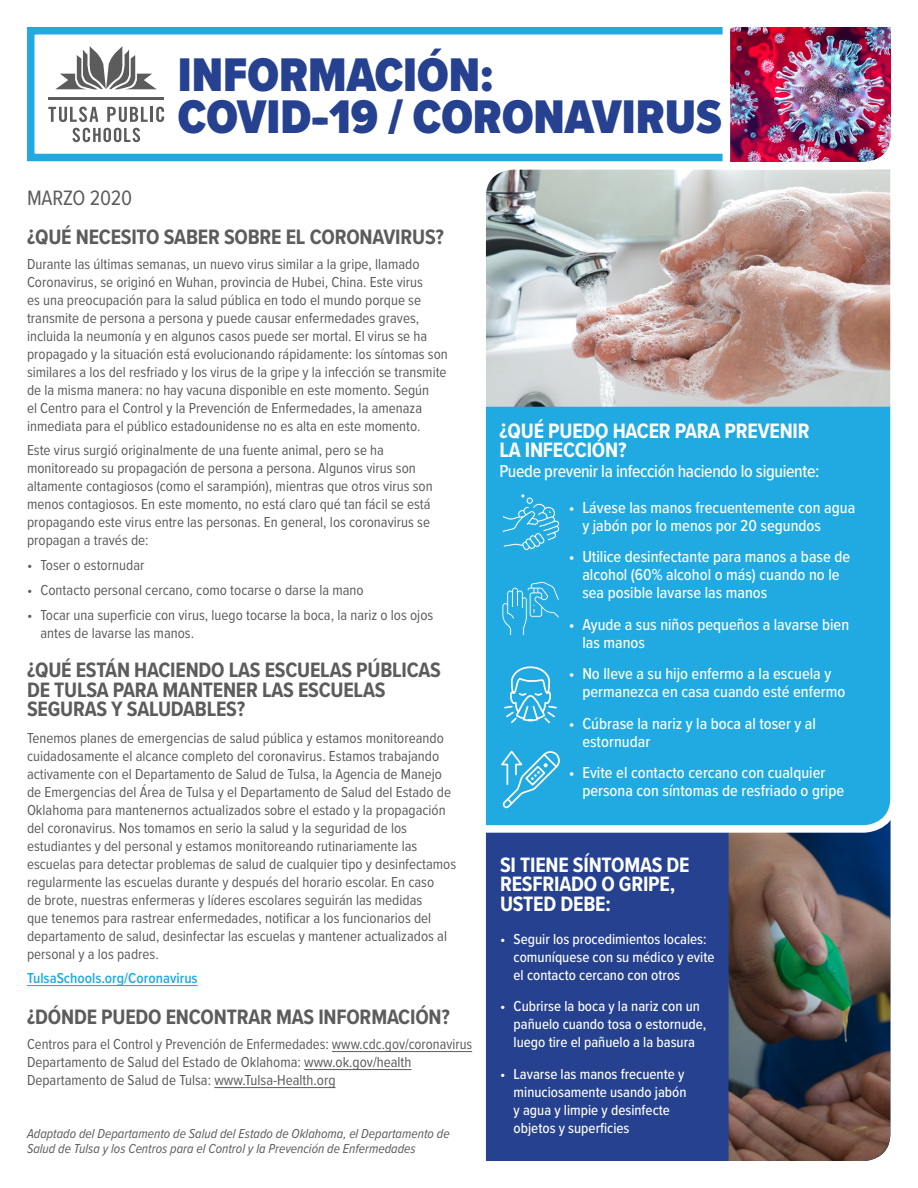
<style>
.page{position:relative;width:918px;height:1188px;background:#fff}
.page>*{position:absolute;margin:0;border:0;box-sizing:border-box;transform-origin:0 0}
.t1{font:900 48.9px "Proxima Nova Cond";color:#25418f}
.Subhead_14_4pt_Grey{font:700 21.6px/19.5px "Proxima Nova Cond";letter-spacing:-.01em;color:#5c5c5c}
.Subhead_14_4pt_Grey-2{font:700 21.6px/19.5px "Proxima Nova Cond";letter-spacing:-.01em;color:#fff}
.Subhead_14_4pt_Grey-3{font:21.6px "Proxima Nova Cond";letter-spacing:-.01em;color:#5c5c5c}
.Text{font:500 18px "Proxima Nova Cond";letter-spacing:-.02em;color:#fff}
.t2{font:500 16.5px/18px "Proxima Nova Cond";color:#fff}
.Text-2{font:15px/18px "Proxima Nova Cond";color:#5c5c5c}
.t3{font:500 15px/18px "Proxima Nova Cond";color:#fff}
.Text-3{font:600 15px "Proxima Nova Cond";color:#21aae1}
.Text-4{font:italic 13.5px/15px "Proxima Nova Cond";color:#5c5c5c}
</style>
<div class="page">
<div style="left:486px;top:836px;width:243px;height:325px;background:#25418f"></div>
<img style="left:729px;top:836px;width:161px;height:325px">
<div style="left:485px;top:394px;width:406px;height:442px;background:#21aae1"></div>
<img style="left:486px;top:170px;width:404px;height:237px">
<svg style="left:48px;top:107px;width:50px;height:15px"></svg>
<svg style="left:107px;top:107px;width:57px;height:15px"></svg>
<hr style="left:48px;top:97px;width:116px;height:2px;background:#5c5c5c">
<svg style="left:72px;top:128px;width:68px;height:14px"></svg>
<svg style="left:56px;top:46px;width:100px;height:43px"></svg>
<div style="left:27px;top:27px;width:764px;height:134px;border:8px solid #21aae1"></div>
<img style="left:719px;top:27px;width:172px;height:146px">
<hr style="left:27px;top:985px;width:171px;height:1px;background:#21aae1">
<svg style="left:501px;top:493px;width:59px;height:58px;background:#3bb3e4"></svg>
<svg style="left:502px;top:581px;width:58px;height:55px;background:#37b2e3"></svg>
<svg style="left:503px;top:666px;width:55px;height:65px;background:#45b8e5"></svg>
<svg style="left:498px;top:749px;width:63px;height:61px;background:#41b6e5"></svg>
<hr style="left:332px;top:1051px;width:140px;height:1px;background:#5c5c5c">
<hr style="left:304px;top:1069px;width:108px;height:1px;background:#5c5c5c">
<hr style="left:214px;top:1087px;width:122px;height:1px;background:#5c5c5c">
<p class="t1" style="left:178px;top:39px;width:317px">INFORMACIÓN:</p>
<p class="t1" style="left:178px;top:81px;width:545px">COVID--19 / CORONAVIRUS</p>
<p class="Subhead_14_4pt_Grey-3" style="left:27px;top:182px;width:107px">MARZO 2020</p>
<p class="Subhead_14_4pt_Grey" style="left:27px;top:226px;width:419px">¿QUÉ NECESITO SABER SOBRE EL CORONAVIRUS?</p>
<p class="Text-2" style="left:27px;top:254px;width:422px">Durante las últimas semanas, un nuevo virus similar a la gripe, llamado Coronavirus, se originó en Wuhan, provincia de Hubei, China. Este virus<br>es una preocupación para la salud pública en todo el mundo porque se transmite de persona a persona y puede causar enfermedades graves, incluida la neumonía y en algunos casos puede ser mortal. El virus se ha propagado y la situación está evolucionando rápidamente: los síntomas son similares a los del resfriado y los virus de la gripe y la infección se transmite de la misma manera: no hay vacuna disponible en este momento. Según<br>el Centro para el Control y la Prevención de Enfermedades, la amenaza inmediata para el público estadounidense no es alta en este momento.</p>
<p class="Text-2" style="left:27px;top:441px;width:407px">Este virus surgió originalmente de una fuente animal, pero se ha monitoreado su propagación de persona a persona. Algunos virus son altamente contagiosos (como el sarampión), mientras que otros virus son menos contagiosos. En este momento, no está claro qué tan fácil se está propagando este virus entre las personas. En general, los coronavirus se propagan a través de:</p>
<p class="Text-2" style="left:27px;top:556px;width:119px">• Toser o estornudar</p>
<p class="Text-2" style="left:27px;top:580px;width:338px">• Contacto personal cercano, como tocarse o darse la mano</p>
<p class="Text-2" style="left:40px;top:605px;width:394px;text-indent:-14px">• Tocar una superficie con virus, luego tocarse la boca, la nariz o los ojos antes de lavarse las manos.</p>
<p class="Subhead_14_4pt_Grey" style="left:27px;top:660px;width:416px">¿QUÉ ESTÁN HACIENDO LAS ESCUELAS PÚBLICAS<br>DE TULSA PARA MANTENER LAS ESCUELAS<br>SEGURAS Y SALUDABLES?</p>
<p class="Text-2" style="left:27px;top:728px;width:431px">Tenemos planes de emergencias de salud pública y estamos monitoreando cuidadosamente el alcance completo del coronavirus. Estamos trabajando activamente con el Departamento de Salud de Tulsa, la Agencia de Manejo de Emergencias del Área de Tulsa y el Departamento de Salud del Estado de Oklahoma para mantenernos actualizados sobre el estado y la propagación del coronavirus. Nos tomamos en serio la salud y la seguridad de los estudiantes y del personal y estamos monitoreando rutinariamente las escuelas para detectar problemas de salud de cualquier tipo y desinfectamos regularmente las escuelas durante y después del horario escolar. En caso<br>de brote, nuestras enfermeras y líderes escolares seguirán las medidas<br>que tenemos para rastrear enfermedades, notificar a los funcionarios del departamento de salud, desinfectar las escuelas y mantener actualizados al personal y a los padres.</p>
<p class="Text-3" style="left:27px;top:967px;width:172px">TulsaSchools.org/Coronavirus</p>
<p class="Subhead_14_4pt_Grey" style="left:27px;top:1007px;width:424px">¿DÓNDE PUEDO ENCONTRAR MAS INFORMACIÓN?</p>
<p class="Text-2" style="left:27px;top:1035px;width:447px">Centros para el Control y Prevención de Enfermedades: www.cdc.gov/coronavirus</p>
<p class="Text-2" style="left:27px;top:1053px;width:386px">Departamento de Salud del Estado de Oklahoma: www.ok.gov/health</p>
<p class="Text-2" style="left:27px;top:1071px;width:310px">Departamento de Salud de Tulsa: www.Tulsa-Health.org</p>
<p class="Text-4" style="left:27px;top:1126px;width:424px">Adaptado del Departamento de Salud del Estado de Oklahoma, el Departamento de<br>Salud de Tulsa y los Centros para el Control y la Prevención de Enfermedades</p>
<p class="Subhead_14_4pt_Grey-2" style="left:499px;top:420px;width:312px">¿QUÉ PUEDO HACER PARA PREVENIR<br>LA INFECCIÓN?</p>
<p class="Text" style="left:499px;top:457px;width:322px">Puede prevenir la infección haciendo lo siguiente:</p>
<p class="t2" style="left:582px;top:498px;width:274px;text-indent:-14px">• Lávese las manos frecuentemente con agua y jabón por lo menos por 20 segundos</p>
<p class="t2" style="left:582px;top:547px;width:269px;text-indent:-14px">• Utilice desinfectante para manos a base de alcohol (60% alcohol o más) cuando no le sea posible lavarse las manos</p>
<p class="t2" style="left:582px;top:615px;width:268px;text-indent:-14px">• Ayude a sus niños pequeños a lavarse bien las manos</p>
<p class="t2" style="left:582px;top:664px;width:264px;text-indent:-14px">• No lleve a su hijo enfermo a la escuela y permanezca en casa cuando esté enfermo</p>
<p class="t2" style="left:582px;top:714px;width:235px;text-indent:-14px">• Cúbrase la nariz y la boca al toser y al estornudar</p>
<p class="t2" style="left:582px;top:763px;width:263px;text-indent:-14px">• Evite el contacto cercano con cualquier persona con síntomas de resfriado o gripe</p>
<p class="Subhead_14_4pt_Grey-2" style="left:500px;top:854px;width:191px">SI TIENE SÍNTOMAS DE<br>RESFRIADO O GRIPE,<br>USTED DEBE:</p>
<p class="t3" style="left:514px;top:929px;width:202px;text-indent:-14px">• Seguir los procedimientos locales: comuníquese con su médico y evite el contacto cercano con otros</p>
<p class="t3" style="left:514px;top:997px;width:194px;text-indent:-14px">• Cubrirse la boca y la nariz con un pañuelo cuando tosa o estornude, luego tire el pañuelo a la basura</p>
<p class="t3" style="left:514px;top:1064px;width:174px;text-indent:-14px">• Lavarse las manos frecuente y minuciosamente usando jabón y agua y limpie y desinfecte objetos y superficies</p>
</div>
